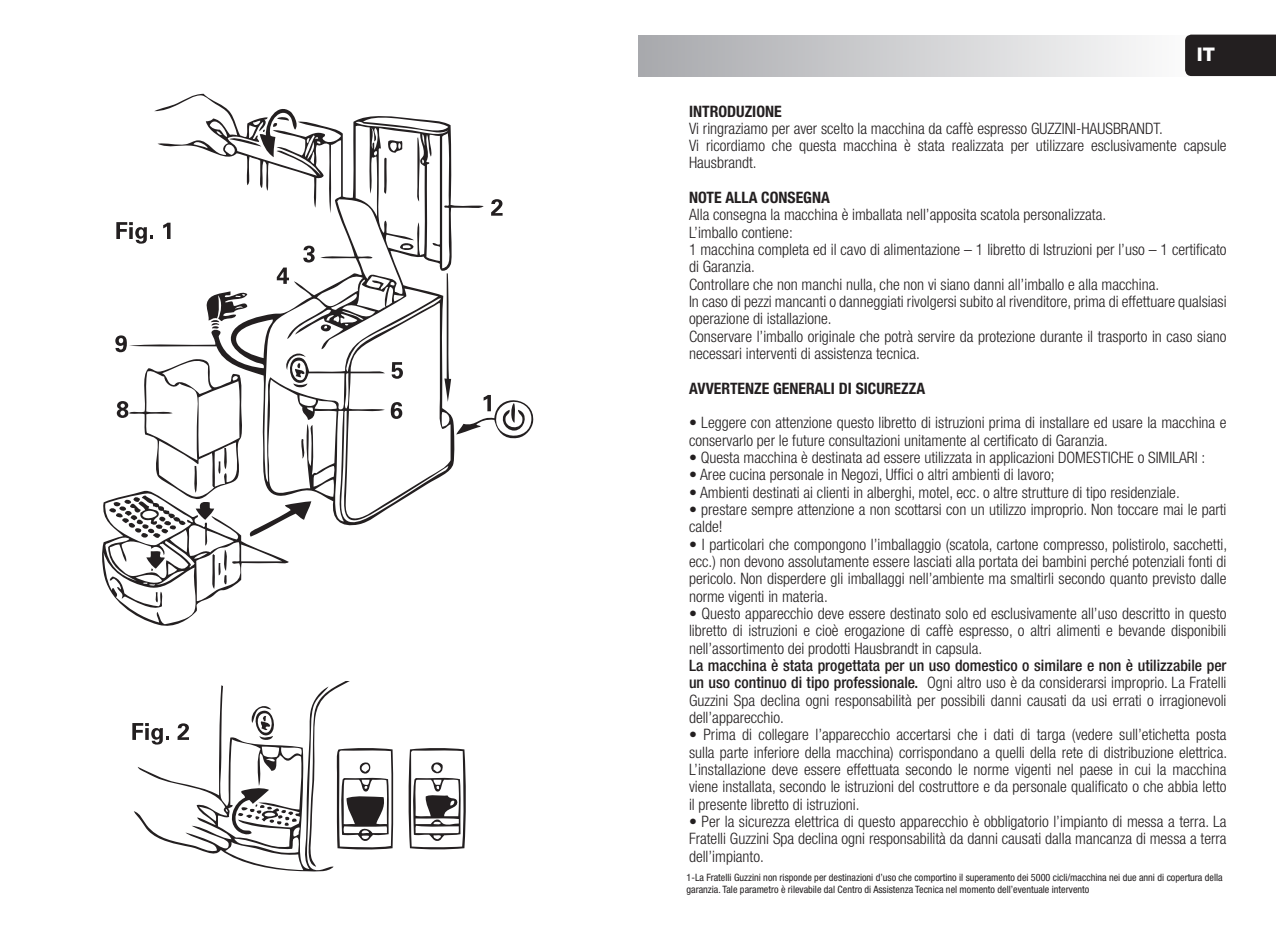
<style>
.page{position:relative;width:1276px;height:925px;background:#fff}
.page>*{position:absolute;margin:0;border:0;box-sizing:border-box;transform-origin:0 0}
.t1{font:800 18.9px "Helvetica Neue LT Std";color:#fff}
.t2{font:300 condensed 15.75px/17.3px "Helvetica Neue LT Std";color:#231f20;text-align:justify}
.t3{font:700 condensed 15.75px "Helvetica Neue LT Std";color:#231f20}
.t4{font:condensed 10.12px/12.2px "Helvetica Neue LT Std";color:#231f20}
.s1{font-weight:500}
</style>
<div class="page">
<div style="left:638px;top:35px;width:565px;height:41px;background:linear-gradient(to right,#a7a8ac,#fefefe)"></div>
<div style="left:1185px;top:35px;width:91px;height:41px;background:#231f20"></div>
<svg style="left:154px;top:94px;width:330px;height:432px"></svg>
<svg style="left:491px;top:199px;width:11px;height:17px"></svg>
<svg style="left:444px;top:273px;width:90px;height:171px"></svg>
<svg style="left:392px;top:362px;width:11px;height:17px"></svg>
<svg style="left:391px;top:402px;width:11px;height:17px"></svg>
<svg style="left:102px;top:222px;width:229px;height:404px"></svg>
<svg style="left:408px;top:748px;width:58px;height:102px"></svg>
<svg style="left:132px;top:681px;width:261px;height:191px"></svg>
<p class="t1" style="left:1196px;top:43px;width:20px">IT</p>
<p class="t3" style="left:689px;top:101px;width:94px">INTRODUZIONE</p>
<p class="t2" style="left:689px;top:119px;width:539px;text-align:left">Vi ringraziamo per aver scelto la macchina da caffè espresso GUZZINI-HAUSBRANDT.<br>Vi ricordiamo che questa macchina è stata realizzata per utilizzare esclusivamente capsule<br>Hausbrandt.</p>
<p class="t3" style="left:689px;top:188px;width:142px">NOTE ALLA CONSEGNA</p>
<p class="t2" style="left:689px;top:206px;width:539px;text-align:left">Alla consegna la macchina è imballata nell’apposita scatola personalizzata.<br>L’imballo contiene:<br>1 macchina completa ed il cavo di alimentazione – 1 libretto di Istruzioni per l’uso – 1 certificato di Garanzia.<br>Controllare che non manchi nulla, che non vi siano danni all’imballo e alla macchina.<br>In caso di pezzi mancanti o danneggiati rivolgersi subito al rivenditore, prima di effettuare qualsiasi operazione di istallazione.<br>Conservare l’imballo originale che potrà servire da protezione durante il trasporto in caso siano necessari interventi di assistenza tecnica.</p>
<p class="t3" style="left:689px;top:379px;width:237px">AVVERTENZE GENERALI DI SICUREZZA</p>
<p class="t2" style="left:689px;top:414px;width:539px">• Leggere con attenzione questo libretto di istruzioni prima di installare ed usare la macchina e conservarlo per le future consultazioni unitamente al certificato di Garanzia.</p>
<p class="t2" style="left:689px;top:449px;width:518px">• Questa macchina è destinata ad essere utilizzata in applicazioni DOMESTICHE o SIMILARI :</p>
<p class="t2" style="left:689px;top:466px;width:367px">• Aree cucina personale in Negozi, Uffici o altri ambienti di lavoro;</p>
<p class="t2" style="left:689px;top:483px;width:492px">• Ambienti destinati ai clienti in alberghi, motel, ecc. o altre strutture di tipo residenziale.</p>
<p class="t2" style="left:689px;top:501px;width:539px">• prestare sempre attenzione a non scottarsi con un utilizzo improprio. Non toccare mai le parti calde!</p>
<p class="t2" style="left:689px;top:535px;width:539px">• I particolari che compongono l’imballaggio (scatola, cartone compresso, polistirolo, sacchetti, ecc.) non devono assolutamente essere lasciati alla portata dei bambini perché potenziali fonti di pericolo. Non disperdere gli imballaggi nell’ambiente ma smaltirli secondo quanto previsto dalle norme vigenti in materia.</p>
<p class="t2" style="left:689px;top:605px;width:539px">• Questo apparecchio deve essere destinato solo ed esclusivamente all’uso descritto in questo libretto di istruzioni e cioè erogazione di caffè espresso, o altri alimenti e bevande disponibili nell’assortimento dei prodotti Hausbrandt in capsula.</p>
<p class="t2" style="left:689px;top:657px;width:539px"><span class="s1">La macchina è stata progettata per un uso domestico o similare e non è utilizzabile per un uso continuo di tipo professionale.</span> Ogni altro uso è da considerarsi improprio. La Fratelli Guzzini Spa declina ogni responsabilità per possibili danni causati da usi errati o irragionevoli dell’apparecchio.</p>
<p class="t2" style="left:689px;top:726px;width:539px">• Prima di collegare l’apparecchio accertarsi che i dati di targa (vedere sull’etichetta posta sulla parte inferiore della macchina) corrispondano a quelli della rete di distribuzione elettrica.<br>L’installazione deve essere effettuata secondo le norme vigenti nel paese in cui la macchina viene installata, secondo le istruzioni del costruttore e da personale qualificato o che abbia letto il presente libretto di istruzioni.</p>
<p class="t2" style="left:689px;top:812px;width:539px">• Per la sicurezza elettrica di questo apparecchio è obbligatorio l’impianto di messa a terra. La Fratelli Guzzini Spa declina ogni responsabilità da danni causati dalla mancanza di messa a terra dell’impianto.</p>
<p class="t4" style="left:686px;top:871px;width:537px">1-La Fratelli Guzzini non risponde per destinazioni d’uso che comportino il superamento dei 5000 cicli/macchina nei due anni di copertura della garanzia. Tale parametro è rilevabile dal Centro di Assistenza Tecnica nel momento dell’eventuale intervento</p>
</div>
